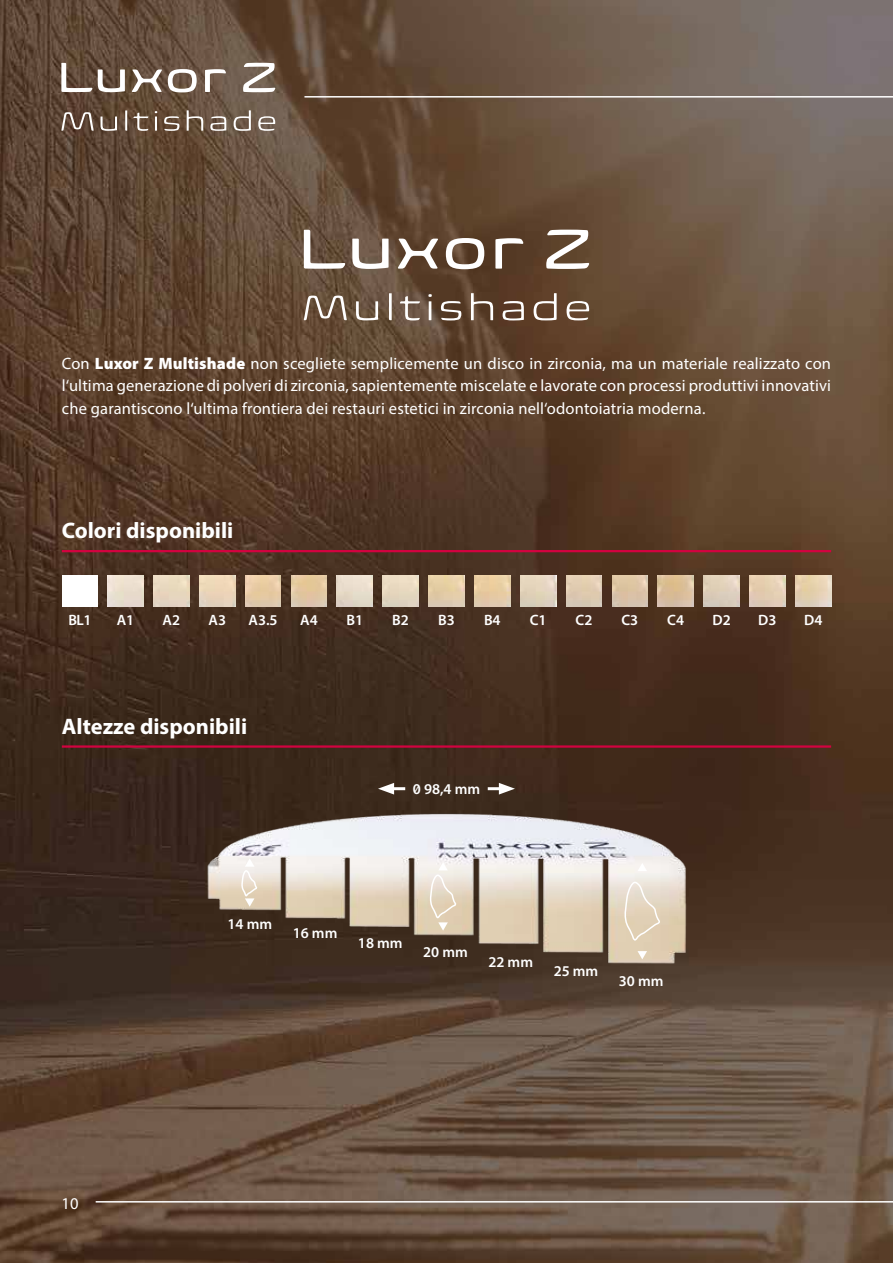
<style>
.page{position:relative;width:893px;height:1263px;background:#fff}
.page>*{position:absolute;margin:0;border:0;box-sizing:border-box;transform-origin:0 0}
.t1{font:700 22.5px "Myriad Pro";color:#fff}
.t2{font:16.5px/22.5px "Myriad Pro";letter-spacing:.01em;color:#fff;text-align:justify}
.t3{font:600 15px "Myriad Pro";color:#fff}
.s1{font-weight:900}
</style>
<div class="page">
<img style="left:0;top:0;width:893px;height:1263px">
<hr style="left:304px;top:96px;width:589px;height:2px;background:#fff">
<svg style="left:61px;top:63px;width:31px;height:29px"></svg>
<svg style="left:98px;top:69px;width:27px;height:23px"></svg>
<svg style="left:132px;top:69px;width:30px;height:23px"></svg>
<svg style="left:168px;top:69px;width:29px;height:23px"></svg>
<svg style="left:205px;top:69px;width:21px;height:23px"></svg>
<svg style="left:243px;top:63px;width:32px;height:29px"></svg>
<svg style="left:61px;top:112px;width:33px;height:19px"></svg>
<svg style="left:101px;top:116px;width:16px;height:15px"></svg>
<svg style="left:125px;top:110px;width:2px;height:21px"></svg>
<svg style="left:133px;top:113px;width:15px;height:18px"></svg>
<svg style="left:155px;top:111px;width:2px;height:20px"></svg>
<svg style="left:164px;top:116px;width:15px;height:15px"></svg>
<svg style="left:187px;top:110px;width:16px;height:21px"></svg>
<svg style="left:210px;top:116px;width:16px;height:15px"></svg>
<svg style="left:234px;top:110px;width:17px;height:21px"></svg>
<svg style="left:258px;top:116px;width:17px;height:15px"></svg>
<hr style="left:96px;top:1201px;width:797px;height:1px;background:#fff">
<svg style="left:304px;top:230px;width:41px;height:39px"></svg>
<svg style="left:352px;top:239px;width:37px;height:30px"></svg>
<svg style="left:398px;top:239px;width:40px;height:30px"></svg>
<svg style="left:446px;top:238px;width:38px;height:31px"></svg>
<svg style="left:495px;top:238px;width:28px;height:31px"></svg>
<svg style="left:546px;top:230px;width:43px;height:39px"></svg>
<svg style="left:304px;top:296px;width:43px;height:24px"></svg>
<svg style="left:356px;top:301px;width:22px;height:19px"></svg>
<svg style="left:389px;top:293px;width:3px;height:27px"></svg>
<svg style="left:400px;top:296px;width:20px;height:24px"></svg>
<svg style="left:428px;top:294px;width:4px;height:26px"></svg>
<svg style="left:441px;top:301px;width:20px;height:19px"></svg>
<svg style="left:471px;top:293px;width:22px;height:27px"></svg>
<svg style="left:503px;top:301px;width:21px;height:19px"></svg>
<svg style="left:534px;top:293px;width:23px;height:27px"></svg>
<svg style="left:567px;top:301px;width:22px;height:19px"></svg>
<hr style="left:62px;top:745px;width:769px;height:3px;background:#d30240">
<img style="left:203px;top:804px;width:487px;height:163px">
<svg style="left:240px;top:858px;width:19px;height:49px"></svg>
<svg style="left:429px;top:862px;width:29px;height:69px;background:#e9decd"></svg>
<svg style="left:624px;top:881px;width:38px;height:60px;background:#e5d9c5"></svg>
<svg style="left:637px;top:863px;width:10px;height:8px"></svg>
<svg style="left:637px;top:951px;width:10px;height:8px"></svg>
<hr style="left:488px;top:787px;width:17px;height:3px;background:#fff">
<svg style="left:499px;top:783px;width:16px;height:11px"></svg>
<hr style="left:388px;top:787px;width:17px;height:3px;background:#fff">
<svg style="left:378px;top:783px;width:16px;height:11px"></svg>
<hr style="left:62px;top:550px;width:769px;height:2px;background:#d30240">
<img style="left:108px;top:576px;width:35px;height:30px">
<img style="left:154px;top:576px;width:35px;height:30px">
<img style="left:199px;top:576px;width:36px;height:30px">
<img style="left:245px;top:576px;width:36px;height:30px">
<img style="left:291px;top:576px;width:36px;height:30px">
<img style="left:337px;top:576px;width:36px;height:30px">
<img style="left:383px;top:576px;width:35px;height:30px">
<img style="left:429px;top:576px;width:35px;height:30px">
<img style="left:474px;top:576px;width:36px;height:30px">
<img style="left:520px;top:576px;width:36px;height:30px">
<img style="left:566px;top:576px;width:36px;height:30px">
<img style="left:612px;top:576px;width:36px;height:30px">
<img style="left:658px;top:576px;width:36px;height:30px">
<img style="left:704px;top:576px;width:35px;height:30px">
<img style="left:750px;top:576px;width:35px;height:30px">
<img style="left:795px;top:576px;width:36px;height:30px">
<img style="left:62px;top:576px;width:36px;height:30px">
<p class="t2" style="left:62px;top:353px;width:771px">Con <span class="s1">Luxor Z Multishade</span> non scegliete semplicemente un disco in zirconia, ma un materiale realizzato con l‘ultima generazione di polveri di zirconia, sapientemente miscelate e lavorate con processi produttivi innovativi che garantiscono l‘ultima frontiera dei restauri estetici in zirconia nell‘odontoiatria moderna.</p>
<h1 class="t1" style="left:62px;top:522px;width:173px">Colori disponibili</h1>
<p class="t3" style="left:68px;top:615px;width:25px">BL1</p>
<p class="t3" style="left:117px;top:615px;width:19px">A1</p>
<p class="t3" style="left:163px;top:615px;width:19px">A2</p>
<p class="t3" style="left:208px;top:615px;width:19px">A3</p>
<p class="t3" style="left:249px;top:615px;width:31px">A3.5</p>
<p class="t3" style="left:300px;top:615px;width:19px">A4</p>
<p class="t3" style="left:346px;top:615px;width:18px">B1</p>
<p class="t3" style="left:392px;top:615px;width:18px">B2</p>
<p class="t3" style="left:438px;top:615px;width:18px">B3</p>
<p class="t3" style="left:484px;top:615px;width:18px">B4</p>
<p class="t3" style="left:530px;top:615px;width:18px">C1</p>
<p class="t3" style="left:576px;top:615px;width:18px">C2</p>
<p class="t3" style="left:621px;top:615px;width:18px">C3</p>
<p class="t3" style="left:667px;top:615px;width:18px">C4</p>
<p class="t3" style="left:712px;top:615px;width:20px">D2</p>
<p class="t3" style="left:758px;top:615px;width:20px">D3</p>
<p class="t3" style="left:804px;top:615px;width:20px">D4</p>
<h1 class="t1" style="left:62px;top:717px;width:187px">Altezze disponibili</h1>
<p class="t3" style="left:413px;top:784px;width:69px">0 98,4 mm</p>
<p class="t3" style="left:228px;top:918px;width:46px">14 mm</p>
<p class="t3" style="left:293px;top:927px;width:46px">16 mm</p>
<p class="t3" style="left:358px;top:937px;width:46px">18 mm</p>
<p class="t3" style="left:423px;top:946px;width:46px">20 mm</p>
<p class="t3" style="left:488px;top:956px;width:46px">22 mm</p>
<p class="t3" style="left:554px;top:965px;width:46px">25 mm</p>
<p class="t3" style="left:619px;top:975px;width:46px">30 mm</p>
<p class="t2" style="left:62px;top:1193px;width:18px">10</p>
</div>
